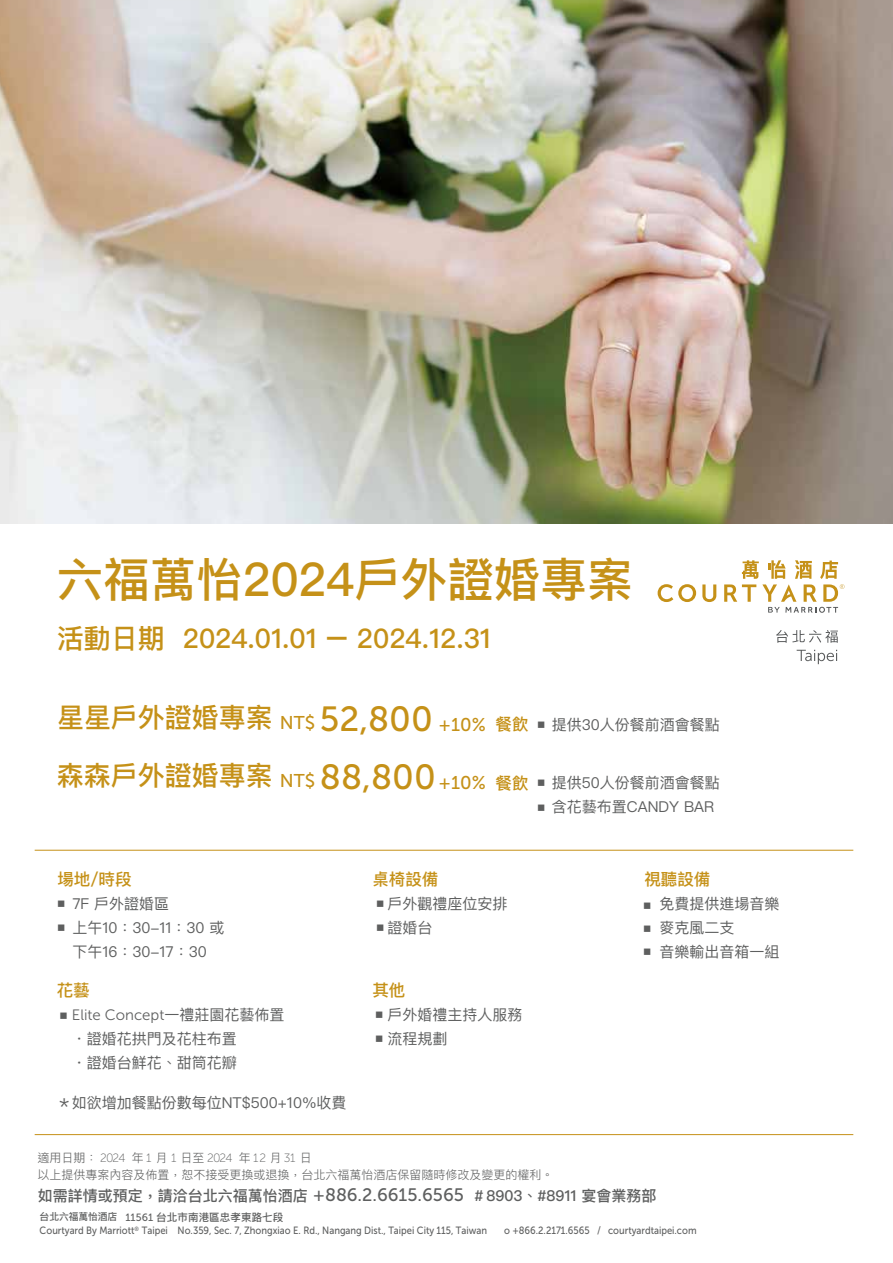
<style>
.page{position:relative;width:893px;height:1263px;background:#fff}
.page>*{position:absolute;margin:0;border:0;box-sizing:border-box;transform-origin:0 0}
.t1{font:500 46.5px "Ping Fang TC";color:#c59118}
.t2{font:500 27px "Ping Fang TC";color:#c59118}
.t3{font:500 16.5px "Ping Fang TC";color:#c59118}
.t4{font:15px/24px "Ping Fang TC";color:#5e5f5f}
.t5{font:500 15px "Ping Fang TC";color:#5e5f5f}
.t6{font:15px "Museo Sans 300";color:#5e5f5f}
.t7{font:300 12px "Ping Fang TC";color:#5e5f5f}
.t8{font:12px "Museo Sans 100";letter-spacing:-.045em;color:#5e5f5f}
.t9{font:10.5px "Museo Sans 500";color:#5e5f5f;scale:.9 1}
.t10{font:500 10.5px "Ping Fang TC";letter-spacing:.01em;color:#5e5f5f}
.t11{font:9px "Ping Fang TC";color:#5e5f5f}
.t12{font:6.15px "Museo Sans 500";color:#5e5f5f;scale:.9 1}
.s1{font-family:"Museo Sans 500";font-size:18.45px;color:#c59118}
.s2{font-family:"Museo Sans 500";font-size:34.8px;color:#c59118}
.s3{font-weight:500;font-size:16.5px;color:#c59118}
.s4{font-size:9px}
.s5{font-family:"Museo Sans 500";font-weight:400;font-size:18.45px}
.s6{font-family:"Museo Sans 500";font-weight:400;font-size:34.8px}
.s7{font-family:"Ping Fang TC"}
.s8{font-family:"Ping Fang TC";font-weight:300}
.s9{font-family:"Museo Sans 500";font-weight:400;font-size:18px}
.s10{font-size:9.75px}
.s11{font-family:"Museo Sans 500";font-weight:400}
</style>
<div class="page">
<svg style="left:776px;top:630px;width:62px;height:13px"></svg>
<svg style="left:797px;top:650px;width:40px;height:14px"></svg>
<svg style="left:658px;top:584px;width:38px;height:18px"></svg>
<svg style="left:702px;top:584px;width:14px;height:18px"></svg>
<svg style="left:724px;top:560px;width:120px;height:53px"></svg>
<hr style="left:35px;top:1134px;width:818px;height:1px;background:#c59118">
<hr style="left:35px;top:850px;width:818px;height:1px;background:#c59118">
<img style="left:0;top:0;width:893px;height:523px">
<h1 class="t1" style="left:57px;top:550px;width:578px">六福萬怡2024戶外證婚專案</h1>
<h2 class="t2" style="left:57px;top:622px;width:436px">活動日期 2024.01.01 – 2024.12.31</h2>
<p class="t4" style="left:57px;top:712px;width:665px"><sup>星星戶外證婚專案</sup> <span class="s1">NT$</span> <span class="s2">52,800</span> <span class="s1">+10%</span> <span class="s3">餐飲</span> <span class="s4">■</span> 提供30人份餐前酒會餐點</p>
<h2 class="t2" style="left:57px;top:759px;width:430px">森森戶外證婚專案 <span class="s5">NT$</span> <span class="s6">88,800</span> <sub>+10%</sub></h2>
<p class="t3" style="left:496px;top:773px;width:34px">餐飲</p>
<p class="t4" style="left:552px;top:771px;width:169px">提供50人份餐前酒會餐點含花藝布置CANDY BAR</p>
<p class="t11" style="left:537px;top:777px;width:10px">■</p>
<p class="t11" style="left:537px;top:802px;width:10px">■</p>
<p class="t3" style="left:57px;top:868px;width:76px">場地/時段</p>
<p class="t4" style="left:72px;top:891px;width:154px">7F 戶外證婚區<br>上午10：30-11：30 或下午16：30-17：30</p>
<p class="t11" style="left:57px;top:898px;width:10px">■</p>
<p class="t11" style="left:57px;top:922px;width:10px">■</p>
<p class="t3" style="left:57px;top:979px;width:34px">花藝</p>
<p class="t6" style="left:72px;top:1006px;width:214px">Elite Concept<span class="s7">一禮莊園花藝佈置</span></p>
<p class="t4" style="left:72px;top:1026px;width:167px">・證婚花拱門及花柱布置・證婚台鮮花、甜筒花瓣</p>
<p class="t11" style="left:59px;top:1010px;width:10px">■</p>
<p class="t4" style="left:57px;top:1090px;width:291px">＊如欲增加餐點份數每位NT$500+10%收費</p>
<p class="t8" style="left:37px;top:1152px;width:276px"><span class="s8">適用日期：</span> 2024 <span class="s8">年</span> 1 <span class="s8">月</span> 1 <span class="s8">日至</span> 2024 <span class="s8">年</span> 12 <span class="s8">月</span> 31 <span class="s8">日</span></p>
<p class="t3" style="left:372px;top:868px;width:67px">桌椅設備</p>
<p class="t4" style="left:387px;top:891px;width:121px">戶外觀禮座位安排證婚台</p>
<p class="t11" style="left:376px;top:898px;width:10px">■</p>
<p class="t11" style="left:376px;top:922px;width:10px">■</p>
<p class="t3" style="left:372px;top:979px;width:34px">其他</p>
<p class="t4" style="left:387px;top:1002px;width:136px">戶外婚禮主持人服務流程規劃</p>
<p class="t11" style="left:375px;top:1010px;width:10px">■</p>
<p class="t11" style="left:375px;top:1033px;width:10px">■</p>
<p class="t3" style="left:644px;top:868px;width:67px">視聽設備</p>
<p class="t4" style="left:659px;top:891px;width:121px">免費提供進場音樂麥克風二支<br>音樂輸出音箱一組</p>
<p class="t11" style="left:643px;top:900px;width:10px">■</p>
<p class="t11" style="left:643px;top:923px;width:10px">■</p>
<p class="t11" style="left:643px;top:946px;width:10px">■</p>
<p class="t7" style="left:37px;top:1167px;width:518px">以上提供專案內容及佈置，恕不接受更換或退換，台北六福萬怡酒店保留隨時修改及變更的權利。</p>
<p class="t5" style="left:38px;top:1186px;width:620px">如需詳情或預定，請洽台北六福萬怡酒店 <span class="s9">+886.2.6615.6565</span> ＃8903、#8911 宴會業務部</p>
<p class="t10" style="left:40px;top:1210px;width:245px"><span class="s10">台北六福萬怡酒店</span> <span class="s11">11561</span> 台北市南港區忠孝東路七段</p>
<p class="t12" style="left:135px;top:1225px;width:7px">®</p>
<p class="t9" style="left:178px;top:1225px;width:345px">No.359, Sec. 7, Zhongxiao E. Rd., Nangang Dist., Taipei City 115, Taiwan</p>
<p class="t9" style="left:504px;top:1225px;width:215px">o +866.2.2171.6565 / courtyardtaipei.com</p>
<p class="t9" style="left:40px;top:1225px;width:144px">Courtyard By Marriott Taipei</p>
</div>
